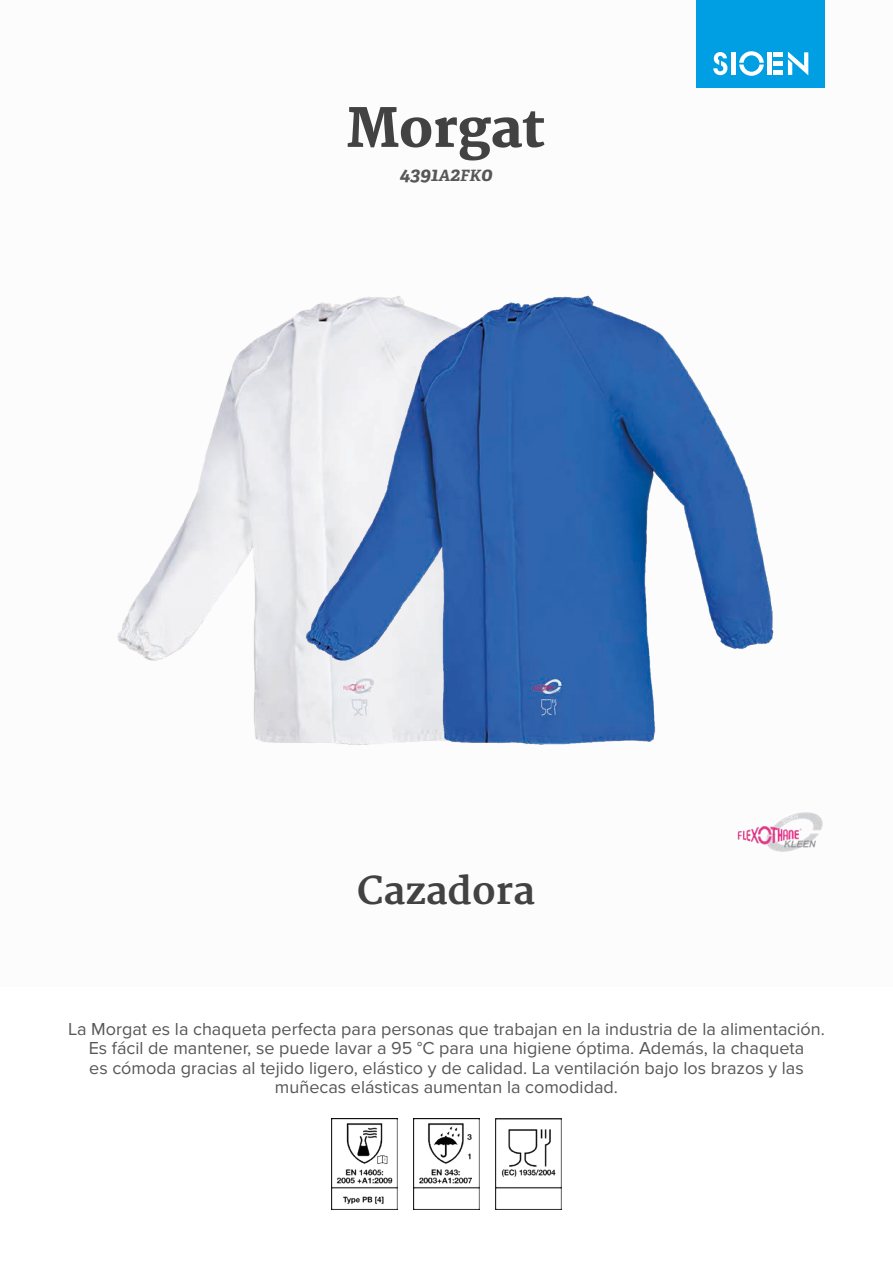
<style>
.page{position:relative;width:893px;height:1263px;background:#fff}
.page>*{position:absolute;margin:0;border:0;box-sizing:border-box;transform-origin:0 0}
.t1{font:800 52.5px "Merriweather";color:#424243}
.t2{font:700 37.5px "Merriweather";color:#424243}
.t3{font:italic 700 19.5px "Adelle PE";color:#575756}
.t4{font:18px/19.5px "Proxima Nova";color:#575756;text-align:center}
.s1{font-size:15.6px}
</style>
<div class="page">
<div style="left:697px;top:0;width:128px;height:88px;background:#009fe3"></div>
<svg style="left:713px;top:52px;width:14px;height:23px"></svg>
<svg style="left:739px;top:51px;width:25px;height:25px"></svg>
<div style="left:731px;top:52px;width:5px;height:23px;background:#fff"></div>
<hr style="left:767px;top:52px;width:4px;height:23px;background:#fff">
<hr style="left:773px;top:71px;width:10px;height:4px;background:#fff">
<hr style="left:773px;top:62px;width:10px;height:4px;background:#fff">
<hr style="left:773px;top:52px;width:10px;height:4px;background:#fff">
<svg style="left:788px;top:52px;width:20px;height:23px"></svg>
<img style="left:783px;top:812px;width:40px;height:40px">
<img style="left:331px;top:1118px;width:66px;height:92px">
<img style="left:413px;top:1118px;width:67px;height:92px">
<img style="left:495px;top:1118px;width:67px;height:92px">
<img style="left:117px;top:313px;width:181px;height:430px">
<img style="left:298px;top:295px;width:485px;height:557px">
<h1 class="t1" style="left:346px;top:98px;width:201px">Morgat</h1>
<p class="t3" style="left:399px;top:160px;width:94px">4391<span class="s1">A</span>2<span class="s1">FK</span>0</p>
<h2 class="t2" style="left:357px;top:869px;width:179px">Cazadora</h2>
<p class="t4" style="left:68px;top:1020px;width:758px">La Morgat es la chaqueta perfecta para personas que trabajan en la industria de la alimentación.<br>Es fácil de mantener, se puede lavar a 95 °C para una higiene óptima. Además, la chaqueta<br>es cómoda gracias al tejido ligero, elástico y de calidad. La ventilación bajo los brazos y las muñecas elásticas aumentan la comodidad.</p>
</div>
